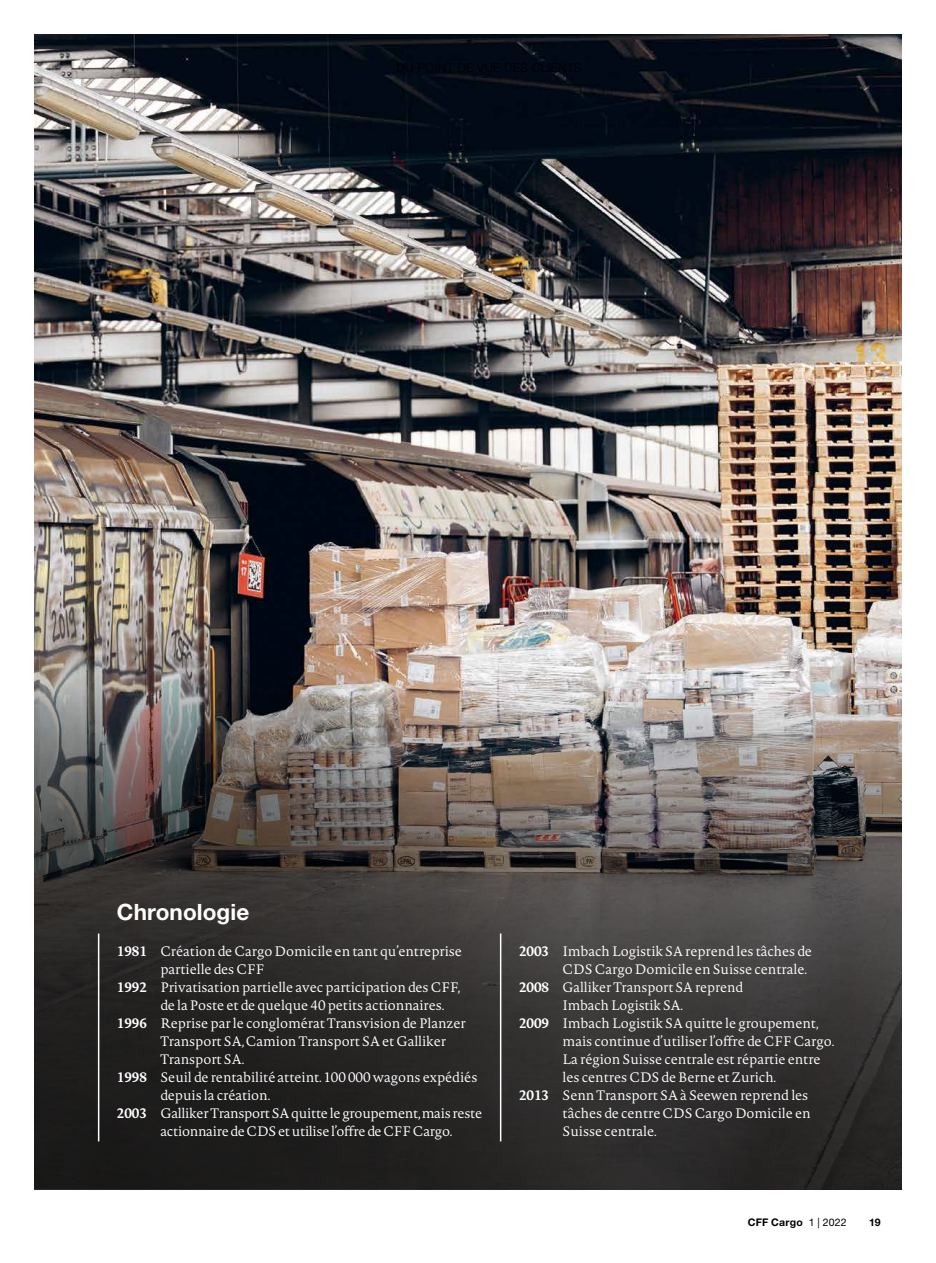
<style>
.page{position:relative;width:936px;height:1263px;background:#fff}
.page>*{position:absolute;margin:0;border:0;box-sizing:border-box;transform-origin:0 0}
.t1{font:700 22.5px "Helvetica Neue LT Std";letter-spacing:.005em;color:#fff}
.t2{font:300 13.5px "Novel Pro";letter-spacing:-.005em;color:#fff}
.t3{font:700 10.5px "Helvetica Neue LT Std";letter-spacing:.02em;color:#000}
.s1{font-weight:700}
.s2{font-weight:400}
</style>
<div class="page">
<img style="left:34px;top:34px;width:867px;height:293px">
<img style="left:34px;top:327px;width:867px;height:863px">
<img style="left:34px;top:360px;width:867px;height:829px">
<hr style="left:98px;top:933px;width:1px;height:208px;background:#fff">
<hr style="left:500px;top:933px;width:1px;height:208px;background:#fff">
<h1 class="t1" style="left:117px;top:898px;width:134px">Chronologie</h1>
<p class="t2" style="left:117px;top:941px;width:346px"><span class="s1">1981</span> Création de Cargo Domicile en tant qu’entreprise</p>
<p class="t2" style="left:160px;top:959px;width:105px">partielle des CFF</p>
<p class="t2" style="left:117px;top:977px;width:345px"><span class="s1">1992</span> Privatisation partielle avec participation des CFF,</p>
<p class="t2" style="left:160px;top:995px;width:285px">de la Poste et de quelque 40 petits actionnaires.</p>
<p class="t2" style="left:117px;top:1013px;width:350px"><span class="s1">1996</span> Reprise par le conglomérat Transvision de Planzer</p>
<p class="t2" style="left:160px;top:1031px;width:287px">Transport SA, Camion Transport SA et Galliker</p>
<p class="t2" style="left:160px;top:1049px;width:85px">Transport SA.</p>
<p class="t2" style="left:117px;top:1067px;width:362px"><span class="s1">1998</span> Seuil de rentabilité atteint. 100 000 wagons expédiés</p>
<p class="t2" style="left:160px;top:1085px;width:111px">depuis la création.</p>
<p class="t2" style="left:117px;top:1103px;width:367px"><span class="s1">2003</span> Galliker Transport SA quitte le groupement, mais reste</p>
<p class="t2" style="left:160px;top:1121px;width:293px">actionnaire de CDS et utilise l’offre de CFFCargo.</p>
<p class="t2" style="left:519px;top:941px;width:294px"><span class="s1">2003</span> Imbach Logistik SA reprend les tâches de</p>
<p class="t2" style="left:562px;top:959px;width:246px">CDS Cargo Domicile en Suisse centrale.</p>
<p class="t2" style="left:519px;top:977px;width:226px"><span class="s1">2008</span> Galliker Transport SA reprend</p>
<p class="t2" style="left:562px;top:995px;width:122px">Imbach Logistik SA.</p>
<p class="t2" style="left:519px;top:1013px;width:301px"><span class="s1">2009</span> Imbach Logistik SA quitte le groupement,</p>
<p class="t2" style="left:562px;top:1031px;width:273px">mais continue d’utiliser l’offre de CFF Cargo.</p>
<p class="t2" style="left:562px;top:1049px;width:259px">La région Suisse centrale est répartie entre</p>
<p class="t2" style="left:562px;top:1067px;width:215px">les centres CDS de Berne et Zurich.</p>
<p class="t2" style="left:519px;top:1085px;width:291px"><span class="s1">2013</span> Senn Transport SA à Seewen reprend les</p>
<p class="t2" style="left:562px;top:1103px;width:249px">tâches de centre CDS Cargo Domicile en</p>
<p class="t2" style="left:562px;top:1121px;width:96px">Suisse centrale.</p>
<p class="t3" style="left:747px;top:1215px;width:100px">CFF Cargo <span class="s2">1 | 2022</span></p>
<p class="t3" style="left:869px;top:1215px;width:13px">19</p>
</div>
